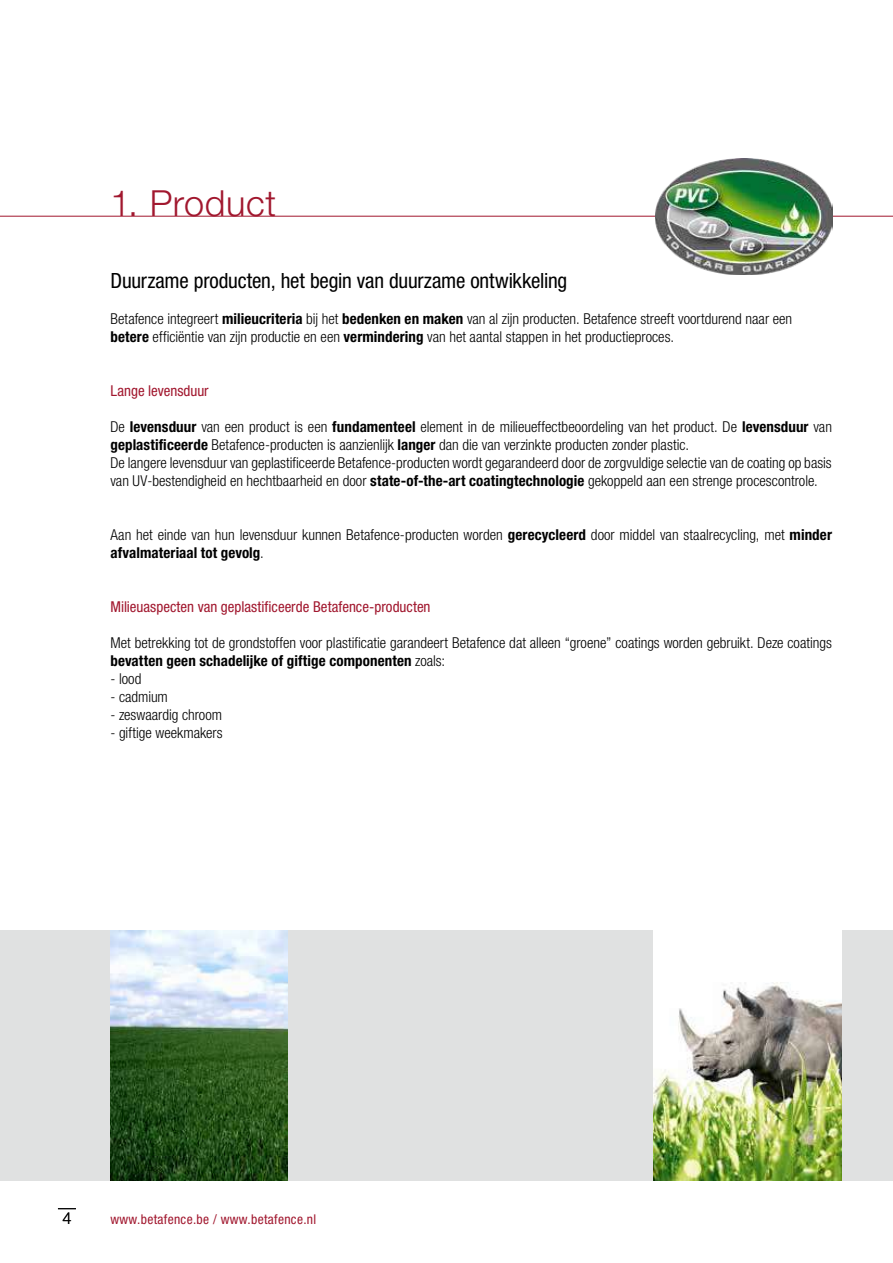
<style>
.page{position:relative;width:893px;height:1263px;background:#fff}
.page>*{position:absolute;margin:0;border:0;box-sizing:border-box;transform-origin:0 0}
.t1{font:300 36px "Helvetica Neue LT Std";letter-spacing:.015em;color:#a1172e}
.t2{font:condensed 21px "Helvetica Neue LT Std";letter-spacing:-.01em;color:#000}
.t3{font:300 16.5px "Helvetica Neue LT Std";color:#000}
.t4{font:300 condensed 15px/18px "Helvetica Neue";color:#000}
.t5{font:condensed 15px "Helvetica Neue";color:#a1172e}
.t6{font:condensed 15px "Helvetica Neue LT Std";color:#a1172e}
.t7{font:condensed 13.5px "Helvetica Neue";letter-spacing:.025em;color:#a1172e}
.s1{font-weight:700}
</style>
<div class="page">
<div style="left:0;top:930px;width:893px;height:251px;background:#e0e1e1"></div>
<hr style="left:0;top:216px;width:893px;height:1px;background:#a1172e">
<img style="left:655px;top:158px;width:177px;height:117px">
<svg style="left:58px;top:1208px;width:18px;height:1px"></svg>
<img style="left:110px;top:930px;width:178px;height:251px">
<img style="left:653px;top:930px;width:189px;height:251px">
<h1 class="t1" style="left:110px;top:181px;width:167px">1. Product</h1>
<h2 class="t2" style="left:110px;top:268px;width:458px">Duurzame producten, het begin van duurzame ontwikkeling</h2>
<p class="t4" style="left:110px;top:310px;width:683px">Betafence integreert <span class="s1">milieucriteria</span> bij het <span class="s1">bedenken en maken</span> van al zijn producten. Betafence streeft voortdurend naar een <span class="s1">betere</span> efficiëntie van zijn productie en een <span class="s1">vermindering</span> van het aantal stappen in het productieproces.</p>
<p class="t6" style="left:110px;top:382px;width:100px">Lange levensduur</p>
<p class="t4" style="left:110px;top:418px;width:723px">De <span class="s1">levensduur</span> van een product is een <span class="s1">fundamenteel</span> element in de milieueffectbeoordeling van het product. De <span class="s1">levensduur</span> van <span class="s1">geplastificeerde</span> Betafence-producten is aanzienlijk <span class="s1">langer</span> dan die van verzinkte producten zonder plastic.<br>De langere levensduur van geplastificeerde Betafence-producten wordt gegarandeerd door de zorgvuldige selectie van de coating op basis van UV-bestendigheid en hechtbaarheid en door <span class="s1">state-of-the-art coatingtechnologie</span> gekoppeld aan een strenge procescontrole.</p>
<p class="t4" style="left:110px;top:526px;width:723px">Aan het einde van hun levensduur kunnen Betafence-producten worden <span class="s1">gerecycleerd</span> door middel van staalrecycling, met <span class="s1">minder afvalmateriaal tot gevolg</span>.</p>
<p class="t5" style="left:110px;top:598px;width:322px">Milieuaspecten van geplastificeerde Betafence-producten</p>
<p class="t4" style="left:110px;top:634px;width:723px">Met betrekking tot de grondstoffen voor plastificatie garandeert Betafence dat alleen “groene” coatings worden gebruikt. Deze coatings <span class="s1">bevatten geen schadelijke of giftige componenten</span> zoals:</p>
<p class="t4" style="left:110px;top:670px;width:33px">- lood</p>
<p class="t4" style="left:110px;top:688px;width:59px">- cadmium</p>
<p class="t4" style="left:110px;top:706px;width:113px">- zeswaardig chroom</p>
<p class="t4" style="left:110px;top:724px;width:114px">- giftige weekmakers</p>
<p class="t3" style="left:62px;top:1208px;width:11px">4</p>
<p class="t7" style="left:110px;top:1211px;width:207px">www.betafence.be / www.betafence.nl</p>
</div>
